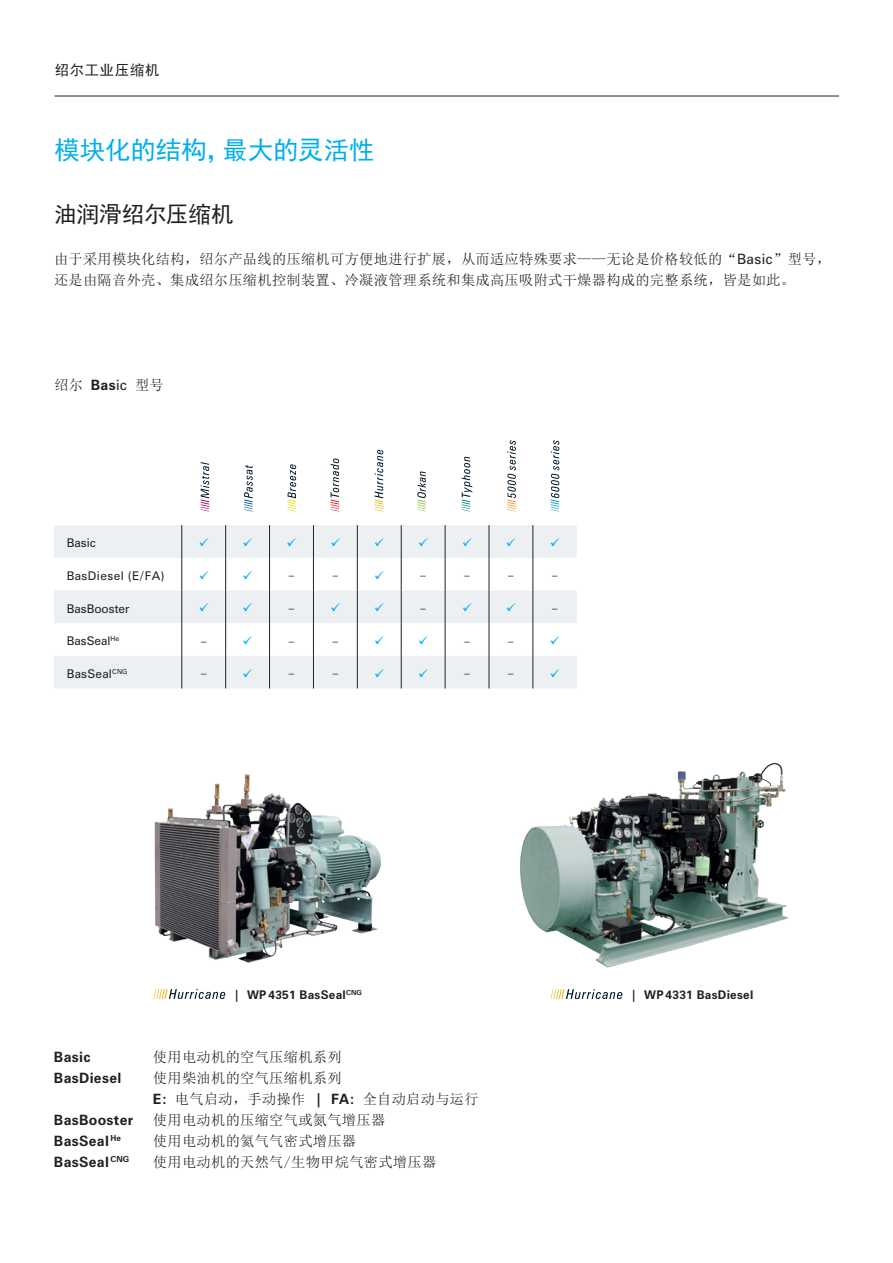
<style>
.page{position:relative;width:893px;height:1263px;background:#fff}
.page>*{position:absolute;margin:0;border:0;box-sizing:border-box;transform-origin:0 0}
.t1{font:25.5px "Sim Hei";letter-spacing:-.005em;color:#00aeef}
.t2{font:22.5px "Sim Hei";letter-spacing:-.005em;color:#231f20}
.t3{font:14.25px/21px "Sim Sun";letter-spacing:.02em;color:#231f20}
.t4{font:700 14.25px "Zurich BT";letter-spacing:.02em;color:#231f20}
.t5{font:14.25px "Sim Hei";letter-spacing:.06em;color:#231f20}
.t6{font:12.75px "Minion Pro";color:#231f20}
.t7{font:700 12px "Zurich BT";letter-spacing:.02em;color:#231f20}
.t8{font:12px "Zurich BT";color:#231f20}
.t9{font:12px "Zurich BT";letter-spacing:.035em;color:#231f20}
.t10{font:12px "Zurich BT";letter-spacing:.02em;color:#231f20}
.s1{font-family:"Zurich BT"}
.s2{font-family:"Zurich BT";font-weight:700}
</style>
<div class="page">
<hr style="left:55px;top:96px;width:784px;height:1px;background:#231f20">
<svg style="left:154px;top:989px;width:71px;height:10px"></svg>
<svg style="left:551px;top:989px;width:71px;height:10px"></svg>
<svg style="left:54px;top:525px;width:523px;height:163px;fill:#edf0f3"></svg>
<hr style="left:181px;top:525px;width:1px;height:33px;background:#231f20">
<hr style="left:225px;top:525px;width:1px;height:33px;background:#231f20">
<hr style="left:269px;top:525px;width:1px;height:33px;background:#231f20">
<hr style="left:313px;top:525px;width:1px;height:33px;background:#231f20">
<hr style="left:401px;top:525px;width:1px;height:33px;background:#231f20">
<hr style="left:181px;top:558px;width:1px;height:32px;background:#231f20">
<hr style="left:225px;top:558px;width:1px;height:32px;background:#231f20">
<hr style="left:269px;top:558px;width:1px;height:32px;background:#231f20">
<hr style="left:313px;top:558px;width:1px;height:32px;background:#231f20">
<hr style="left:401px;top:558px;width:1px;height:32px;background:#231f20">
<hr style="left:181px;top:590px;width:1px;height:33px;background:#231f20">
<hr style="left:225px;top:590px;width:1px;height:33px;background:#231f20">
<hr style="left:269px;top:590px;width:1px;height:33px;background:#231f20">
<hr style="left:313px;top:590px;width:1px;height:33px;background:#231f20">
<hr style="left:401px;top:590px;width:1px;height:33px;background:#231f20">
<hr style="left:181px;top:623px;width:1px;height:33px;background:#231f20">
<hr style="left:225px;top:623px;width:1px;height:33px;background:#231f20">
<hr style="left:269px;top:623px;width:1px;height:33px;background:#231f20">
<hr style="left:313px;top:623px;width:1px;height:33px;background:#231f20">
<hr style="left:401px;top:623px;width:1px;height:33px;background:#231f20">
<hr style="left:181px;top:656px;width:1px;height:32px;background:#231f20">
<hr style="left:225px;top:656px;width:1px;height:32px;background:#231f20">
<hr style="left:269px;top:656px;width:1px;height:32px;background:#231f20">
<hr style="left:313px;top:656px;width:1px;height:32px;background:#231f20">
<hr style="left:401px;top:656px;width:1px;height:32px;background:#231f20">
<hr style="left:357px;top:525px;width:1px;height:33px;background:#231f20">
<hr style="left:445px;top:525px;width:1px;height:33px;background:#231f20">
<hr style="left:489px;top:525px;width:1px;height:33px;background:#231f20">
<hr style="left:532px;top:525px;width:1px;height:33px;background:#231f20">
<hr style="left:357px;top:558px;width:1px;height:32px;background:#231f20">
<hr style="left:445px;top:558px;width:1px;height:32px;background:#231f20">
<hr style="left:489px;top:558px;width:1px;height:32px;background:#231f20">
<hr style="left:532px;top:558px;width:1px;height:32px;background:#231f20">
<hr style="left:357px;top:590px;width:1px;height:33px;background:#231f20">
<hr style="left:445px;top:590px;width:1px;height:33px;background:#231f20">
<hr style="left:489px;top:590px;width:1px;height:33px;background:#231f20">
<hr style="left:532px;top:590px;width:1px;height:33px;background:#231f20">
<hr style="left:357px;top:623px;width:1px;height:33px;background:#231f20">
<hr style="left:445px;top:623px;width:1px;height:33px;background:#231f20">
<hr style="left:489px;top:623px;width:1px;height:33px;background:#231f20">
<hr style="left:532px;top:623px;width:1px;height:33px;background:#231f20">
<hr style="left:357px;top:656px;width:1px;height:32px;background:#231f20">
<hr style="left:445px;top:656px;width:1px;height:32px;background:#231f20">
<hr style="left:489px;top:656px;width:1px;height:32px;background:#231f20">
<hr style="left:532px;top:656px;width:1px;height:32px;background:#231f20">
<svg style="left:201px;top:462px;width:8px;height:49px"></svg>
<svg style="left:244px;top:465px;width:9px;height:46px"></svg>
<svg style="left:288px;top:464px;width:8px;height:47px"></svg>
<svg style="left:375px;top:450px;width:8px;height:61px"></svg>
<svg style="left:331px;top:458px;width:8px;height:53px"></svg>
<svg style="left:462px;top:457px;width:10px;height:54px"></svg>
<svg style="left:507px;top:440px;width:9px;height:71px"></svg>
<svg style="left:551px;top:440px;width:8px;height:71px"></svg>
<svg style="left:417px;top:471px;width:9px;height:40px"></svg>
<img style="left:154px;top:774px;width:227px;height:189px">
<img style="left:520px;top:762px;width:268px;height:206px">
<svg style="left:200px;top:538px;width:8px;height:8px"></svg>
<svg style="left:243px;top:538px;width:9px;height:8px"></svg>
<svg style="left:287px;top:538px;width:9px;height:8px"></svg>
<svg style="left:331px;top:538px;width:9px;height:8px"></svg>
<svg style="left:375px;top:538px;width:9px;height:8px"></svg>
<svg style="left:419px;top:538px;width:9px;height:8px"></svg>
<svg style="left:463px;top:538px;width:9px;height:8px"></svg>
<svg style="left:507px;top:538px;width:8px;height:8px"></svg>
<svg style="left:551px;top:538px;width:8px;height:8px"></svg>
<svg style="left:200px;top:571px;width:8px;height:8px"></svg>
<svg style="left:243px;top:571px;width:9px;height:8px"></svg>
<svg style="left:375px;top:571px;width:9px;height:8px"></svg>
<svg style="left:200px;top:603px;width:8px;height:9px"></svg>
<svg style="left:243px;top:603px;width:9px;height:9px"></svg>
<svg style="left:331px;top:603px;width:9px;height:9px"></svg>
<svg style="left:375px;top:603px;width:9px;height:9px"></svg>
<svg style="left:463px;top:603px;width:9px;height:9px"></svg>
<svg style="left:507px;top:603px;width:8px;height:9px"></svg>
<svg style="left:243px;top:636px;width:9px;height:8px"></svg>
<svg style="left:375px;top:636px;width:9px;height:8px"></svg>
<svg style="left:419px;top:636px;width:9px;height:8px"></svg>
<svg style="left:551px;top:636px;width:8px;height:8px"></svg>
<svg style="left:243px;top:669px;width:9px;height:8px"></svg>
<svg style="left:375px;top:669px;width:9px;height:8px"></svg>
<svg style="left:419px;top:669px;width:9px;height:8px"></svg>
<svg style="left:551px;top:669px;width:8px;height:8px"></svg>
<p class="t5" style="left:55px;top:63px;width:106px">绍尔工业压缩机</p>
<h1 class="t1" style="left:54px;top:137px;width:322px">模块化的结构，最大的灵活性</h1>
<h2 class="t2" style="left:54px;top:203px;width:181px">油润滑绍尔压缩机</h2>
<p class="t3" style="left:54px;top:248px;width:779px">由于采用模块化结构，绍尔产品线的压缩机可方便地进行扩展，从而适应特殊要求——无论是价格较低的“<span class="s1">Basic</span>”型号，还是由隔音外壳、集成绍尔压缩机控制装置、冷凝液管理系统和集成高压吸附式干燥器构成的完整系统，皆是如此。</p>
<p class="t3" style="left:54px;top:374px;width:111px">绍尔 <span class="s2">Bas</span><span class="s1">ic</span> 型号</p>
<p class="t8" style="left:67px;top:536px;width:31px">Basic</p>
<p class="t9" style="left:67px;top:568px;width:99px">BasDiesel (E/FA)</p>
<p class="t6" style="left:288px;top:567px;width:8px">–</p>
<p class="t6" style="left:332px;top:567px;width:8px">–</p>
<p class="t6" style="left:420px;top:567px;width:8px">–</p>
<p class="t6" style="left:464px;top:567px;width:8px">–</p>
<p class="t6" style="left:508px;top:567px;width:8px">–</p>
<p class="t6" style="left:551px;top:567px;width:8px">–</p>
<p class="t8" style="left:67px;top:601px;width:64px">BasBooster</p>
<p class="t6" style="left:288px;top:599px;width:8px">–</p>
<p class="t6" style="left:420px;top:599px;width:8px">–</p>
<p class="t6" style="left:551px;top:599px;width:8px">–</p>
<p class="t8" style="left:67px;top:634px;width:54px">BasSeal<sup>He</sup></p>
<p class="t6" style="left:200px;top:632px;width:8px">–</p>
<p class="t6" style="left:288px;top:632px;width:8px">–</p>
<p class="t6" style="left:332px;top:632px;width:8px">–</p>
<p class="t6" style="left:464px;top:632px;width:8px">–</p>
<p class="t6" style="left:508px;top:632px;width:8px">–</p>
<p class="t10" style="left:67px;top:666px;width:62px">BasSeal<sup>CNG</sup></p>
<p class="t6" style="left:200px;top:665px;width:8px">–</p>
<p class="t6" style="left:288px;top:665px;width:8px">–</p>
<p class="t6" style="left:332px;top:665px;width:8px">–</p>
<p class="t6" style="left:464px;top:665px;width:8px">–</p>
<p class="t6" style="left:508px;top:665px;width:8px">–</p>
<p class="t7" style="left:234px;top:987px;width:130px">| WP 4351 BasSeal<sup>CNG</sup></p>
<p class="t7" style="left:631px;top:987px;width:124px">| WP 4331 BasDiesel</p>
<p class="t4" style="left:54px;top:1048px;width:38px">Basic</p>
<p class="t3" style="left:153px;top:1046px;width:190px">使用电动机的空气压缩机系列</p>
<p class="t4" style="left:54px;top:1069px;width:69px">BasDiesel</p>
<p class="t3" style="left:153px;top:1067px;width:327px">使用柴油机的空气压缩机系列<br><span class="s2">E:</span> 电气启动，手动操作 <span class="s2">| FA:</span> 全自动启动与运行</p>
<p class="t4" style="left:54px;top:1111px;width:81px">BasBooster</p>
<p class="t3" style="left:153px;top:1109px;width:234px">使用电动机的压缩空气或氮气增压器</p>
<p class="t4" style="left:54px;top:1132px;width:69px">BasSeal <sup>He</sup></p>
<p class="t3" style="left:153px;top:1130px;width:205px">使用电动机的氦气气密式增压器</p>
<p class="t4" style="left:54px;top:1153px;width:77px">BasSeal<sup>CNG</sup></p>
<p class="t3" style="left:153px;top:1151px;width:285px">使用电动机的天然气/生物甲烷气密式增压器</p>
</div>
